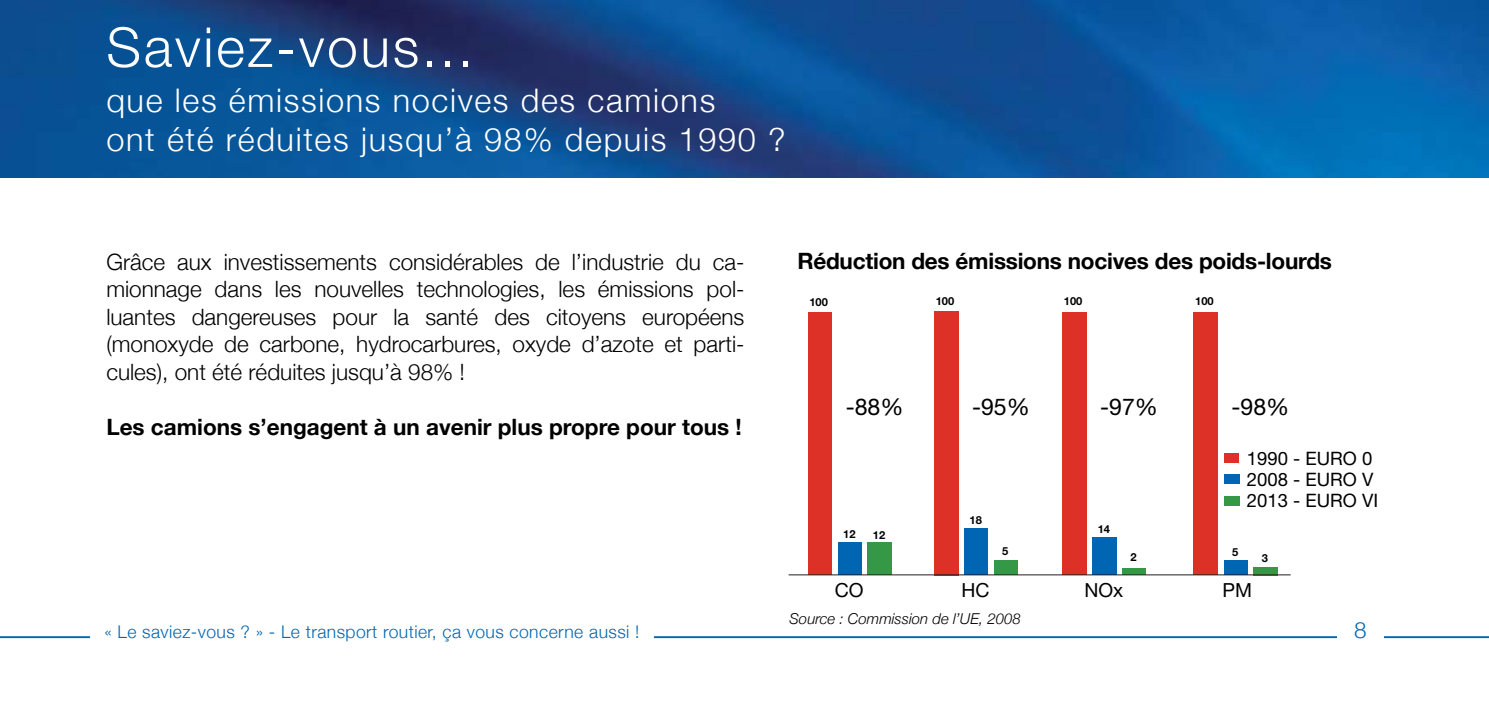
<style>
.page{position:relative;width:1489px;height:709px;background:#fff}
.page>*{position:absolute;margin:0;border:0;box-sizing:border-box;transform-origin:0 0}
.t1{font:300 55px "Helvetica Neue";letter-spacing:.05em;color:#fff}
.t2{font:300 32.5px/39px "Helvetica Neue";letter-spacing:.05em;color:#fff}
.t3{font:23px "Helvetica Neue";color:#000}
.t4{font:300 22.5px/27.5px "Helvetica Neue";color:#000;text-align:justify}
.t5{font:700 22.5px "Helvetica Neue";letter-spacing:-.01em;color:#000}
.t6{font:300 22.5px "Helvetica Neue";color:#0066b3}
.t7{font:19.5px "Helvetica Neue";color:#000}
.t8{font:18.5px/21.2px "Helvetica Neue";color:#000}
.t9{font:300 17.5px "Helvetica Neue";letter-spacing:.025em;color:#0066b3}
.t10{font:italic 300 15px "Helvetica Neue";color:#000}
.t11{font:700 11px "Helvetica Neue";color:#000}
</style>
<div class="page">
<hr style="left:0;top:636px;width:1488px;height:2px;background:#0066b3">
<div style="left:1336px;top:616px;width:47px;height:29px;background:#fff"></div>
<div style="left:90px;top:620px;width:563px;height:27px;background:#fff"></div>
<img style="left:0;top:0;width:1488px;height:177px">
<div style="left:808px;top:312px;width:23px;height:263px;background:#dd3027"></div>
<div style="left:838px;top:543px;width:23px;height:32px;background:#0066b3"></div>
<div style="left:867px;top:543px;width:24px;height:31px;background:#349846"></div>
<div style="left:934px;top:311px;width:24px;height:264px;background:#dd3027"></div>
<div style="left:964px;top:528px;width:23px;height:47px;background:#0066b3"></div>
<div style="left:994px;top:561px;width:23px;height:14px;background:#349846"></div>
<div style="left:1062px;top:312px;width:24px;height:263px;background:#dd3027"></div>
<div style="left:1092px;top:538px;width:24px;height:37px;background:#0066b3"></div>
<div style="left:1122px;top:569px;width:23px;height:5px;background:#349846"></div>
<div style="left:1193px;top:312px;width:24px;height:262px;background:#dd3027"></div>
<div style="left:1223px;top:561px;width:24px;height:13px;background:#0066b3"></div>
<div style="left:1253px;top:567px;width:23px;height:8px;background:#349846"></div>
<div style="left:1223px;top:453px;width:15px;height:9px;background:#dd3027"></div>
<div style="left:1224px;top:475px;width:15px;height:8px;background:#0066b3"></div>
<div style="left:1224px;top:496px;width:15px;height:9px;background:#349846"></div>
<hr style="left:788px;top:574px;width:502px;height:1px;background:#221f1f">
<h1 class="t1" style="left:106px;top:14px;width:368px">Saviez-vous...</h1>
<h2 class="t2" style="left:106px;top:80px;width:680px">que les émissions nocives des camions<br>ont été réduites jusqu’à 98% depuis 1990 ?</h2>
<p class="t4" style="left:106px;top:248px;width:639px">Grâce aux investissements considérables de l’industrie du ca&shy;mionnage dans les nouvelles technologies, les émissions pol&shy;luantes dangereuses pour la santé des citoyens européens (monoxyde de carbone, hydrocarbures, oxyde d’azote et parti&shy;cules), ont été réduites jusqu’à 98% !</p>
<p class="t5" style="left:106px;top:413px;width:637px">Les camions s’engagent à un avenir plus propre pour tous !</p>
<p class="t5" style="left:797px;top:247px;width:536px">Réduction des émissions nocives des poids-lourds</p>
<p class="t11" style="left:809px;top:295px;width:20px">100</p>
<p class="t11" style="left:935px;top:294px;width:20px">100</p>
<p class="t3" style="left:845px;top:393px;width:59px">-88%</p>
<p class="t3" style="left:972px;top:392px;width:59px">-95%</p>
<p class="t11" style="left:1063px;top:294px;width:20px">100</p>
<p class="t3" style="left:1100px;top:393px;width:59px">-97%</p>
<p class="t11" style="left:843px;top:527px;width:14px">12</p>
<p class="t11" style="left:872px;top:528px;width:14px">12</p>
<p class="t11" style="left:969px;top:513px;width:14px">18</p>
<p class="t11" style="left:1002px;top:544px;width:8px">5</p>
<p class="t11" style="left:1097px;top:522px;width:14px">14</p>
<p class="t11" style="left:1130px;top:550px;width:8px">2</p>
<p class="t11" style="left:1195px;top:294px;width:20px">100</p>
<p class="t3" style="left:1231px;top:393px;width:59px">-98%</p>
<p class="t8" style="left:1246px;top:447px;width:133px">1990 - EURO 0<br>2008 - EURO V<br>2013 - EURO VI</p>
<p class="t11" style="left:1232px;top:545px;width:8px">5</p>
<p class="t11" style="left:1261px;top:551px;width:8px">3</p>
<p class="t7" style="left:834px;top:579px;width:30px">CO</p>
<p class="t7" style="left:961px;top:578px;width:30px">HC</p>
<p class="t7" style="left:1084px;top:578px;width:40px">NOx</p>
<p class="t7" style="left:1222px;top:578px;width:31px">PM</p>
<p class="t10" style="left:789px;top:609px;width:233px">Source : Commission de l’UE, 2008</p>
<p class="t9" style="left:104px;top:620px;width:536px">« Le saviez-vous ? » - Le transport routier, ça vous concerne aussi !</p>
<p class="t6" style="left:1353px;top:616px;width:14px">8</p>
</div>
